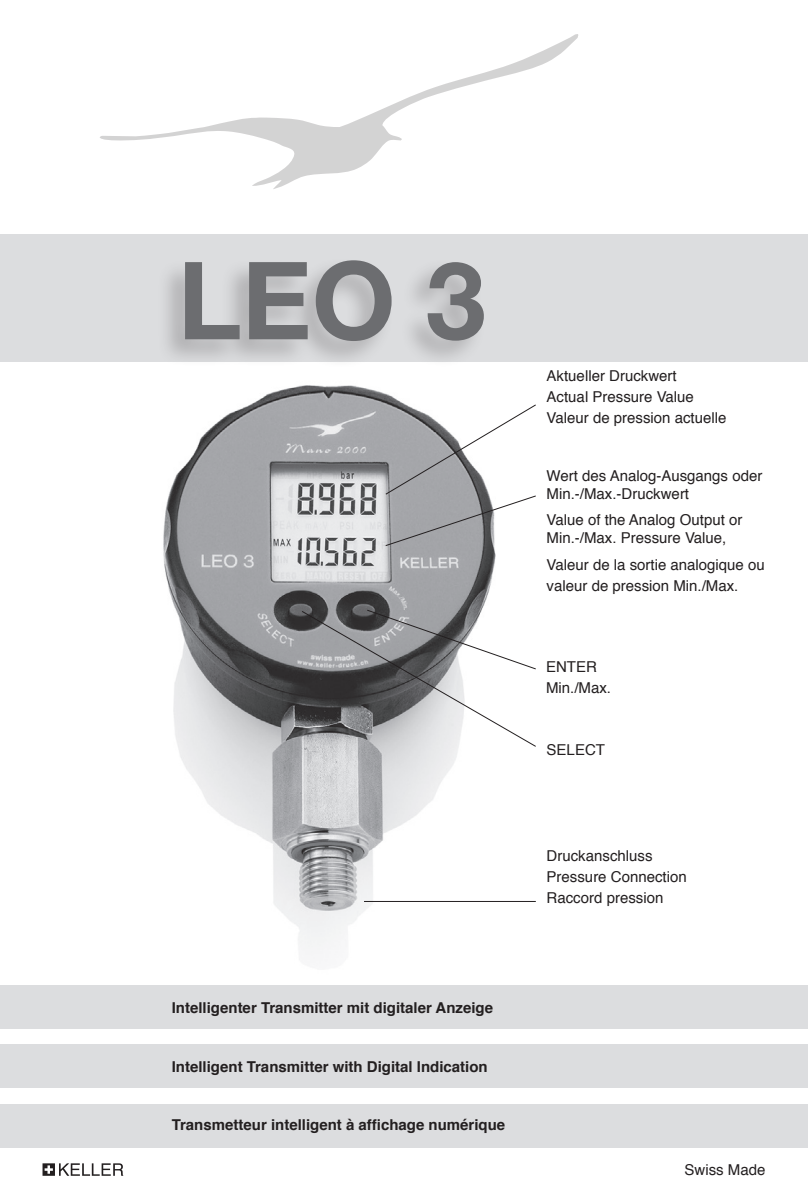
<style>
.page{position:relative;width:808px;height:1191px;background:#fff}
.page>*{position:absolute;margin:0;border:0;box-sizing:border-box;transform-origin:0 0}
.t1{font:700 108px "Helvetica Neue";color:#6c6d70}
.t2{font:15px/18px "Helvetica";color:#231f20}
.t3{font:700 15px "Helvetica";color:#231f20}
</style>
<div class="page">
<img style="left:163px;top:385px;width:333px;height:568px">
<div style="left:0;top:1044px;width:808px;height:44px;background:#dcdddf"></div>
<div style="left:0;top:984px;width:808px;height:44px;background:#dcdddf"></div>
<div style="left:0;top:1103px;width:808px;height:44px;background:#dcdddf"></div>
<hr style="left:364px;top:901px;width:172px;height:1px;background:#231f20">
<div style="left:0;top:234px;width:808px;height:127px;background:#dcdddf"></div>
<div style="left:157px;top:256px;width:329px;height:114px;background:#231f20;opacity:.25"></div>
<svg style="left:100px;top:34px;width:478px;height:155px"></svg>
<svg style="left:385px;top:404px;width:151px;height:142px"></svg>
<svg style="left:301px;top:609px;width:235px;height:138px"></svg>
<svg style="left:43px;top:1163px;width:80px;height:12px"></svg>
<p class="t1" style="left:178px;top:216px;width:310px">LEO 3</p>
<p class="t3" style="left:172px;top:996px;width:323px">Intelligenter Transmitter mit digitaler Anzeige</p>
<p class="t3" style="left:172px;top:1054px;width:317px">Intelligent Transmitter with Digital Indication</p>
<p class="t3" style="left:172px;top:1113px;width:335px">Transmetteur intelligent à affichage numérique</p>
<p class="t2" style="left:547px;top:367px;width:132px">Aktueller Druckwert</p>
<p class="t2" style="left:547px;top:388px;width:149px">Actual Pressure Value</p>
<p class="t2" style="left:547px;top:409px;width:181px">Valeur de pression actuelle</p>
<p class="t2" style="left:547px;top:467px;width:217px">Wert des Analog-Ausgangs oder</p>
<p class="t2" style="left:547px;top:485px;width:144px">Min.-/Max.-Druckwert</p>
<p class="t2" style="left:547px;top:511px;width:197px">Value of the Analog Output or<br>Min.-/Max. Pressure Value,</p>
<p class="t2" style="left:547px;top:556px;width:220px">Valeur de la sortie analogique ou</p>
<p class="t2" style="left:547px;top:577px;width:193px">valeur de pression Min./Max.</p>
<p class="t2" style="left:546px;top:658px;width:52px">ENTER</p>
<p class="t2" style="left:546px;top:679px;width:67px">Min./Max.</p>
<p class="t2" style="left:547px;top:741px;width:60px">SELECT</p>
<p class="t2" style="left:547px;top:847px;width:107px">Druckanschluss</p>
<p class="t2" style="left:547px;top:868px;width:142px">Pressure Connection</p>
<p class="t2" style="left:547px;top:889px;width:118px">Raccord pression</p>
<p class="t2" style="left:684px;top:1160px;width:82px">Swiss Made</p>
</div>
